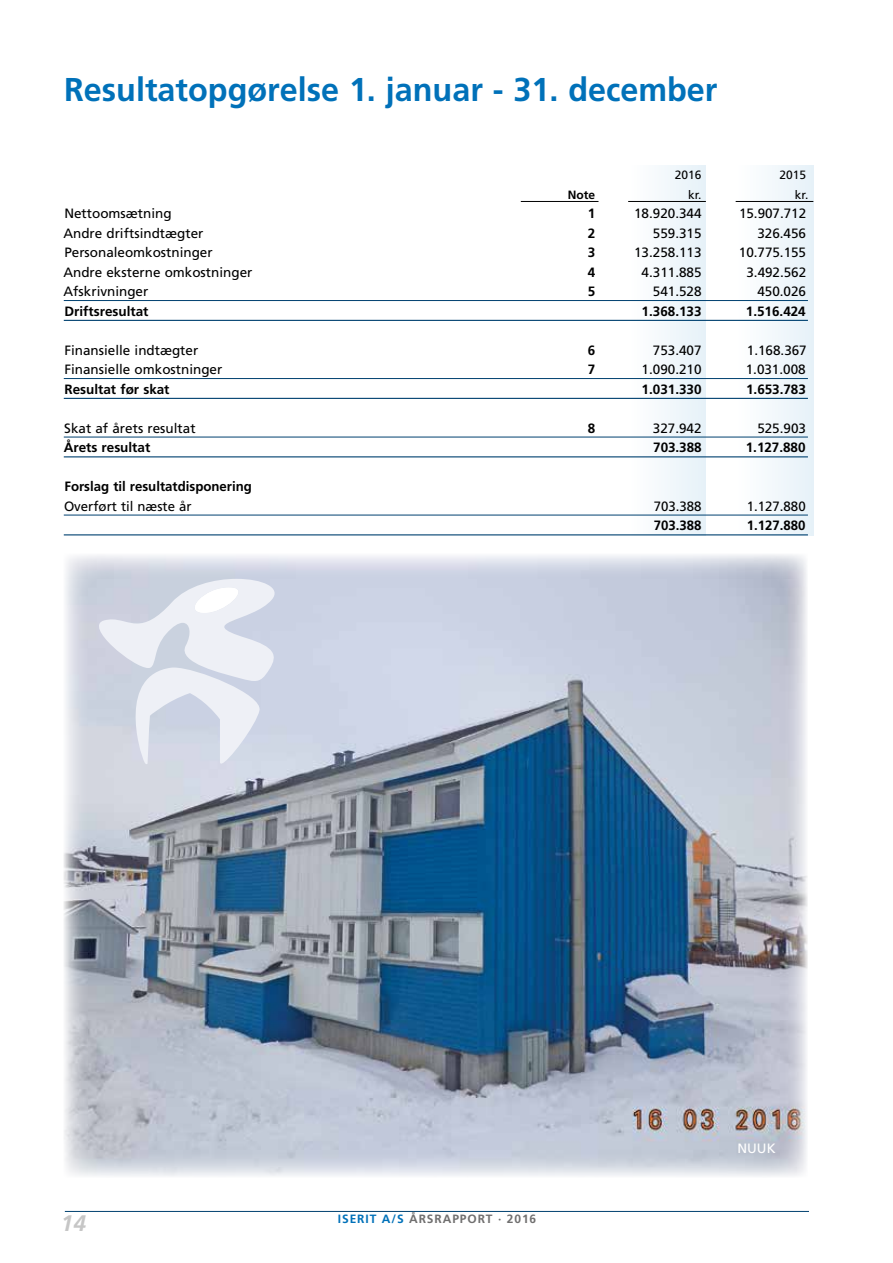
<style>
.page{position:relative;width:893px;height:1263px;background:#fff}
.page>*{position:absolute;margin:0;border:0;box-sizing:border-box;transform-origin:0 0}
.t1{font:700 33px "Frutiger";color:#0071b9}
.t2{font:italic 700 22.5px "Frutiger";color:#c6c6c6}
.t3{font:13.5px "Frutiger";color:#000}
.t4{font:700 13.5px "Frutiger";color:#000}
.t5{font:13.5px "Frutiger";color:#fff}
.t6{font:700 12px "Frutiger";letter-spacing:.075em;color:#706f6f}
.t7{font:12px "Frutiger";color:#000}
.t8{font:700 12px "Frutiger";color:#000}
.s1{color:#0071b9}
</style>
<div class="page">
<hr style="left:65px;top:1211px;width:744px;height:1px;background:#004170">
<div style="left:628px;top:166px;width:78px;height:369px;background:#f2f8fc"></div>
<div style="left:736px;top:166px;width:77px;height:369px;background:#f3f8fb"></div>
<hr style="left:64px;top:300px;width:744px;height:1px;background:#004170">
<hr style="left:64px;top:320px;width:744px;height:1px;background:#004170">
<hr style="left:64px;top:378px;width:744px;height:1px;background:#004170">
<hr style="left:64px;top:398px;width:744px;height:1px;background:#004170">
<hr style="left:64px;top:437px;width:744px;height:1px;background:#004170">
<hr style="left:64px;top:456px;width:744px;height:1px;background:#004170">
<hr style="left:64px;top:515px;width:744px;height:1px;background:#004170">
<hr style="left:64px;top:534px;width:744px;height:1px;background:#004170">
<hr style="left:628px;top:201px;width:78px;height:1px;background:#000">
<hr style="left:521px;top:201px;width:77px;height:1px;background:#000">
<hr style="left:736px;top:201px;width:77px;height:1px;background:#000">
<img style="left:64px;top:554px;width:744px;height:622px">
<svg style="left:99px;top:579px;width:176px;height:185px"></svg>
<h1 class="t1" style="left:64px;top:70px;width:655px">Resultatopgørelse 1. januar - 31. december</h1>
<p class="t7" style="left:675px;top:168px;width:28px">2016</p>
<p class="t7" style="left:779px;top:168px;width:28px">2015</p>
<p class="t8" style="left:568px;top:187px;width:29px">Note</p>
<p class="t7" style="left:688px;top:187px;width:15px">kr.</p>
<p class="t7" style="left:795px;top:187px;width:15px">kr.</p>
<p class="t3" style="left:64px;top:205px;width:109px">Nettoomsætning</p>
<p class="t4" style="left:588px;top:205px;width:9px">1</p>
<p class="t3" style="left:634px;top:205px;width:69px">18.920.344</p>
<p class="t3" style="left:739px;top:205px;width:69px">15.907.712</p>
<p class="t3" style="left:63px;top:225px;width:141px">Andre driftsindtægter</p>
<p class="t4" style="left:588px;top:225px;width:9px">2</p>
<p class="t3" style="left:653px;top:225px;width:50px">559.315</p>
<p class="t3" style="left:757px;top:225px;width:50px">326.456</p>
<p class="t3" style="left:64px;top:244px;width:150px">Personaleomkostninger</p>
<p class="t4" style="left:588px;top:244px;width:9px">3</p>
<p class="t3" style="left:634px;top:244px;width:69px">13.258.113</p>
<p class="t3" style="left:739px;top:244px;width:69px">10.775.155</p>
<p class="t3" style="left:63px;top:264px;width:190px">Andre eksterne omkostninger</p>
<p class="t4" style="left:588px;top:264px;width:9px">4</p>
<p class="t3" style="left:642px;top:264px;width:62px">4.311.885</p>
<p class="t3" style="left:746px;top:264px;width:61px">3.492.562</p>
<p class="t3" style="left:63px;top:283px;width:86px">Afskrivninger</p>
<p class="t4" style="left:588px;top:283px;width:9px">5</p>
<p class="t3" style="left:653px;top:283px;width:50px">541.528</p>
<p class="t3" style="left:757px;top:283px;width:50px">450.026</p>
<p class="t4" style="left:64px;top:303px;width:86px">Driftsresultat</p>
<p class="t4" style="left:642px;top:303px;width:62px">1.368.133</p>
<p class="t4" style="left:746px;top:303px;width:61px">1.516.424</p>
<p class="t3" style="left:64px;top:342px;width:135px">Finansielle indtægter</p>
<p class="t4" style="left:588px;top:342px;width:9px">6</p>
<p class="t3" style="left:653px;top:342px;width:50px">753.407</p>
<p class="t3" style="left:747px;top:342px;width:61px">1.168.367</p>
<p class="t3" style="left:64px;top:361px;width:159px">Finansielle omkostninger</p>
<p class="t4" style="left:588px;top:361px;width:9px">7</p>
<p class="t3" style="left:642px;top:361px;width:62px">1.090.210</p>
<p class="t3" style="left:746px;top:361px;width:61px">1.031.008</p>
<p class="t4" style="left:65px;top:381px;width:106px">Resultat før skat</p>
<p class="t4" style="left:642px;top:381px;width:62px">1.031.330</p>
<p class="t4" style="left:746px;top:381px;width:61px">1.653.783</p>
<p class="t3" style="left:64px;top:420px;width:133px">Skat af årets resultat</p>
<p class="t4" style="left:588px;top:420px;width:9px">8</p>
<p class="t3" style="left:653px;top:420px;width:50px">327.942</p>
<p class="t3" style="left:757px;top:420px;width:50px">525.903</p>
<p class="t4" style="left:64px;top:439px;width:88px">Årets resultat</p>
<p class="t4" style="left:653px;top:439px;width:50px">703.388</p>
<p class="t4" style="left:746px;top:439px;width:61px">1.127.880</p>
<p class="t4" style="left:64px;top:478px;width:189px">Forslag til resultatdisponering</p>
<p class="t3" style="left:64px;top:498px;width:129px">Overført til næste år</p>
<p class="t3" style="left:654px;top:498px;width:49px">703.388</p>
<p class="t3" style="left:747px;top:498px;width:60px">1.127.880</p>
<p class="t4" style="left:654px;top:517px;width:49px">703.388</p>
<p class="t4" style="left:747px;top:517px;width:60px">1.127.880</p>
<h2 class="t2" style="left:61px;top:1209px;width:27px">14</h2>
<p class="t6" style="left:338px;top:1212px;width:200px"><span class="s1">ISERIT A/S</span> ÅRSRAPPORT · 2016</p>
<p class="t5" style="left:737px;top:1140px;width:40px">NUUK</p>
</div>
